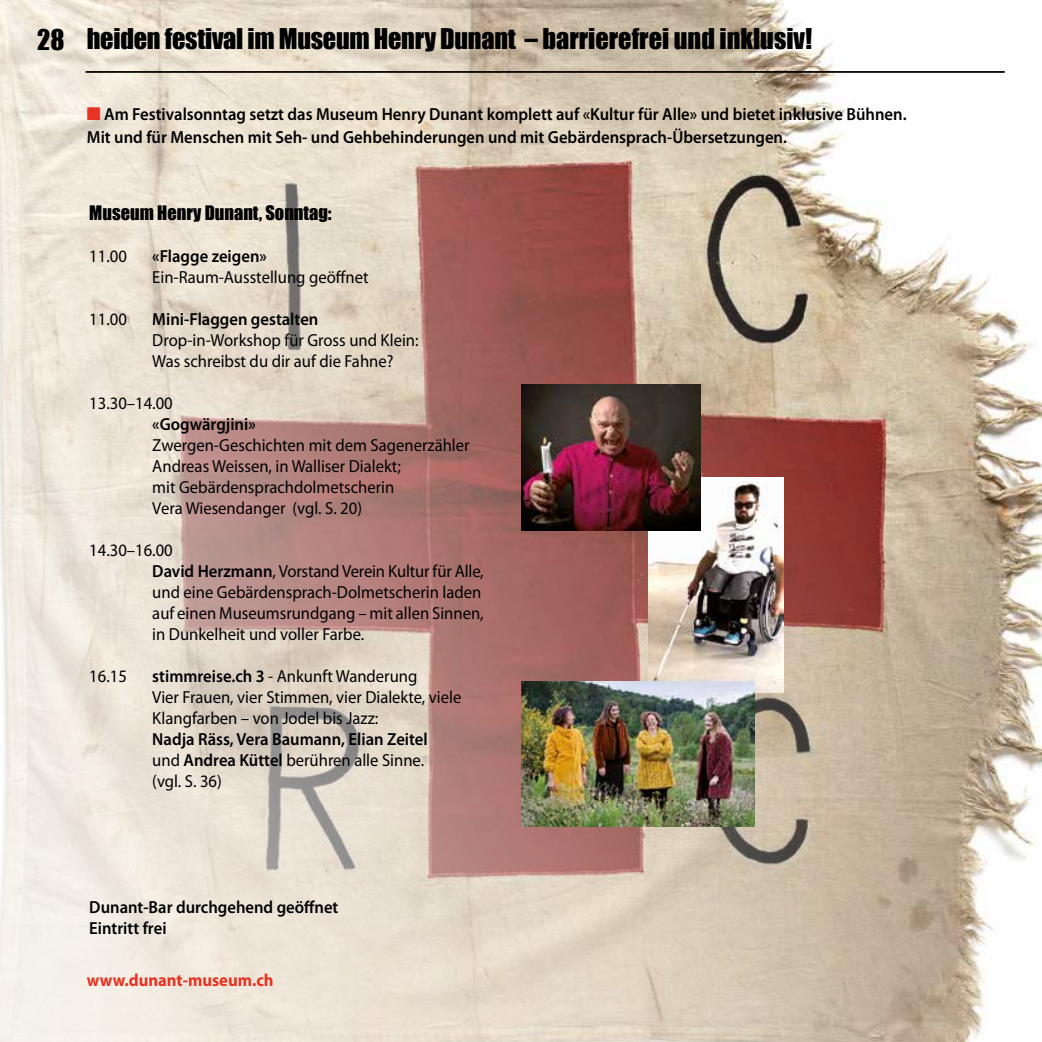
<style>
.page{position:relative;width:1042px;height:1042px;background:#fff}
.page>*{position:absolute;margin:0;border:0;box-sizing:border-box;transform-origin:0 0}
.t1{font:26.25px "Impact";letter-spacing:-.01em;color:#000}
.t2{font:18.38px "Impact";color:#000}
.t3{font:17.5px/21px "Myriad Pro";color:#000;scale:.95 1}
.t4{font:600 17.5px/21px "Myriad Pro";color:#000;scale:.95 1}
.t5{font:700 17.5px "Myriad Pro";color:#e63323;scale:.95 1}
.s1{color:#e63323}
.s2{font-weight:600}
.s3{font-weight:400}
</style>
<div class="page">
<img style="left:0;top:0;width:1042px;height:1042px">
<img style="left:649px;top:477px;width:134px;height:215px">
<img style="left:521px;top:681px;width:233px;height:146px">
<img style="left:521px;top:384px;width:179px;height:146px">
<hr style="left:86px;top:71px;width:919px;height:2px;background:#000">
<h1 class="t1" style="left:37px;top:19px;width:29px">28</h1>
<h1 class="t1" style="left:87px;top:18px;width:727px">heiden festival im Museum Henry Dunant – barrierefrei und inklusiv!</h1>
<p class="t4" style="left:87px;top:102px;width:864px;line-height:22.8px"><span class="s1">■</span> Am Festivalsonntag setzt das Museum Henry Dunant komplett auf «Kultur für Alle» und bietet inklusive Bühnen.<br>Mit und für Menschen mit Seh- und Gehbehinderungen und mit Gebärdensprach-Übersetzungen.</p>
<p class="t2" style="left:89px;top:198px;width:244px">Museum Henry Dunant, Sonntag:</p>
<p class="t3" style="left:89px;top:245px;width:41px">11.00</p>
<p class="t4" style="left:152px;top:245px;width:122px">«Flagge zeigen»</p>
<p class="t3" style="left:152px;top:266px;width:229px">Ein-Raum-Ausstellung geöffnet</p>
<p class="t3" style="left:89px;top:308px;width:41px">11.00</p>
<p class="t4" style="left:152px;top:308px;width:176px">Mini-Flaggen gestalten</p>
<p class="t3" style="left:152px;top:329px;width:282px">Drop-in-Workshop für Gross und Klein:<br>Was schreibst du dir auf die Fahne?</p>
<p class="t3" style="left:89px;top:392px;width:89px">13.30–14.00</p>
<p class="t4" style="left:152px;top:413px;width:110px">«Gogwärgjini»</p>
<p class="t3" style="left:152px;top:434px;width:335px">Zwergen-Geschichten mit dem Sagenerzähler Andreas Weissen, in Walliser Dialekt;<br>mit Gebärdensprachdolmetscherin<br>Vera Wiesendanger (vgl. S. 20)</p>
<p class="t3" style="left:152px;top:539px;width:350px;text-indent:-63px">14.30–16.00<br><span class="s2">David Herzmann</span>, Vorstand Verein Kultur für Alle, und eine Gebärdensprach-Dolmetscherin laden auf einen Museumsrundgang – mit allen Sinnen, in Dunkelheit und voller Farbe.</p>
<p class="t3" style="left:89px;top:665px;width:41px">16.15</p>
<p class="t3" style="left:152px;top:665px;width:327px"><span class="s2">stimmreise.ch 3</span> - Ankunft Wanderung<br>Vier Frauen, vier Stimmen, vier Dialekte, viele<br>Klangfarben – von Jodel bis Jazz:</p>
<p class="t4" style="left:152px;top:728px;width:291px">Nadja Räss, Vera Baumann, Elian Zeitel <span class="s3">und</span> Andrea Küttel <span class="s3">berühren alle Sinne. (vgl. S. 36)</span></p>
<p class="t4" style="left:89px;top:896px;width:264px">Dunant-Bar durchgehend geöffnet<br>Eintritt frei</p>
<p class="t5" style="left:87px;top:968px;width:198px">www.dunant-museum.ch</p>
</div>
